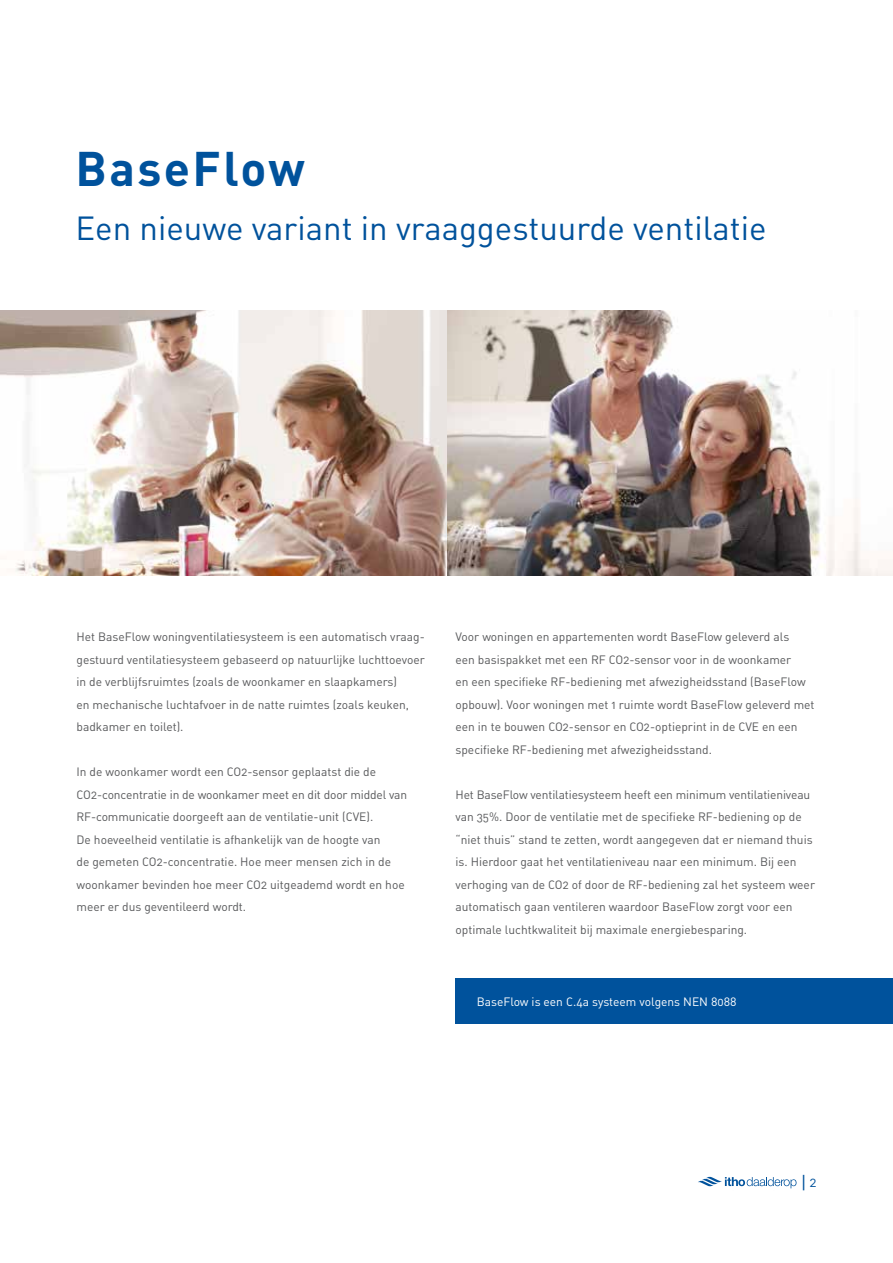
<style>
.page{position:relative;width:893px;height:1263px;background:#fff}
.page>*{position:absolute;margin:0;border:0;box-sizing:border-box;transform-origin:0 0}
.t1{font:48px "DIN Bold Alternate";letter-spacing:.05em;color:#00529c}
.t2{font:33px "DIN Regular Alternate";color:#00529c}
.t3{font:18px "DIN Regular Alternate";color:#00529c}
.t4{font:12px/22.5px "DIN Regular Alternate";color:#58595b}
.t5{font:12px "DIN Regular Alternate";color:#fff}
.s1{font-size:13.5px}
</style>
<div class="page">
<img style="left:0;top:310px;width:893px;height:265px">
<div style="left:455px;top:978px;width:438px;height:46px;background:#00529c"></div>
<svg style="left:698px;top:1176px;width:98px;height:12px"></svg>
<h1 class="t1" style="left:75px;top:137px;width:231px">BaseFlow</h1>
<h2 class="t2" style="left:75px;top:207px;width:693px">Een nieuwe variant in vraaggestuurde ventilatie</h2>
<p class="t4" style="left:77px;top:625px;width:350px">Het BaseFlow woningventilatiesysteem is een automatisch vraag&shy;gestuurd ventilatiesysteem gebaseerd op natuurlijke luchttoevoer in de verblijfsruimtes (zoals de woonkamer en slaapkamers)<br>en mechanische luchtafvoer in de natte ruimtes (zoals keuken, badkamer en toilet).</p>
<p class="t4" style="left:77px;top:760px;width:332px">In de woonkamer wordt een CO2-sensor geplaatst die de CO2-concentratie in de woonkamer meet en dit door middel van RF-communicatie doorgeeft aan de ventilatie-unit (CVE).<br>De hoeveelheid ventilatie is afhankelijk van de hoogte van<br>de gemeten CO2-concentratie. Hoe meer mensen zich in de woonkamer bevinden hoe meer CO2 uitgeademd wordt en hoe meer er dus geventileerd wordt.</p>
<p class="t4" style="left:455px;top:625px;width:361px">Voor woningen en appartementen wordt BaseFlow geleverd als<br>een basispakket met een RF CO2-sensor voor in de woonkamer<br>en een specifieke RF-bediening met afwezigheidsstand (BaseFlow opbouw). Voor woningen met 1 ruimte wordt BaseFlow geleverd met een in te bouwen CO2-sensor en CO2-optieprint in de CVE en een specifieke RF-bediening met afwezigheidsstand.</p>
<p class="t4" style="left:455px;top:783px;width:361px">Het BaseFlow ventilatiesysteem heeft een minimum ventilatieniveau van 35%. Door de ventilatie met de specifieke RF-bediening op de “niet thuis” stand te zetten, wordt aangegeven dat er niemand thuis is. Hierdoor gaat het ventilatieniveau naar een minimum. Bij een verhoging van de CO2 of door de RF-bediening zal het systeem weer automatisch gaan ventileren waardoor BaseFlow zorgt voor een optimale luchtkwaliteit bij maximale energiebesparing.</p>
<p class="t5" style="left:477px;top:994px;width:261px">BaseFlow is een C.4a systeem volgens NEN 8088</p>
<h3 class="t3" style="left:801px;top:1171px;width:18px">|<span class="s1">2</span></h3>
</div>
